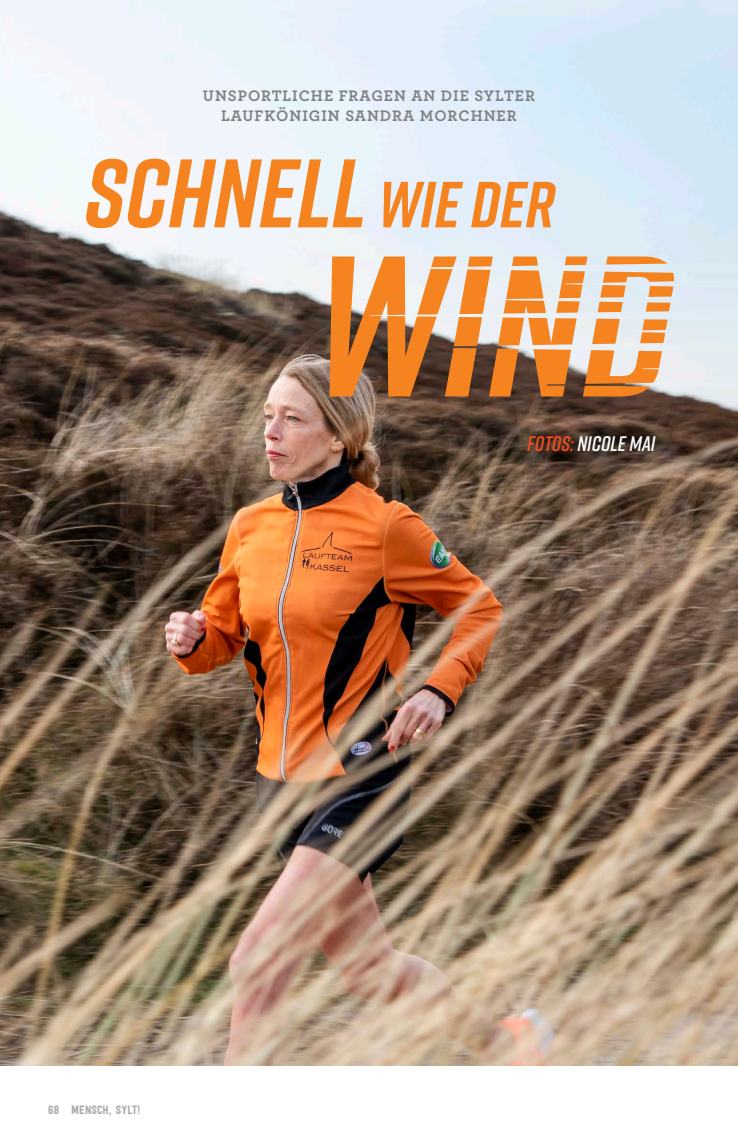
<style>
.page{position:relative;width:738px;height:1134px;background:#fff}
.page>*{position:absolute;margin:0;border:0;box-sizing:border-box;transform-origin:0 0}
.t1{font:italic 700 200px "Rift";color:#f58420}
.t2{font:italic 700 97px "Rift";color:#f58420}
.t3{font:italic 600 21px "Rift";color:#fff}
.t4{font:700 16px/19.2px "Archer";letter-spacing:.06em;color:#808285;text-align:center}
.t5{font:12px "Festivo Letters No.1";color:#a8a9ad}
.s1{font-size:65px}
.s2{color:#f04d22}
</style>
<div class="page">
<img style="left:0;top:0;width:737px;height:1066px">
<img style="left:406px;top:262px;width:331px;height:26px">
<img style="left:369px;top:310px;width:368px;height:10px">
<img style="left:426px;top:342px;width:311px;height:10px">
<div style="left:476px;top:296px;width:261px;height:8px;background:#e3edf4"></div>
<img style="left:523px;top:412px;width:214px;height:8px">
<img style="left:463px;top:397px;width:274px;height:7px">
<img style="left:546px;top:381px;width:191px;height:7px">
<img style="left:616px;top:328px;width:121px;height:6px">
<img style="left:641px;top:367px;width:96px;height:4px">
<p class="t4" style="left:203px;top:86px;width:333px">UNSPORTLICHE FRAGEN AN DIE SYLTER<br>LAUFKÖNIGIN SANDRA MORCHNER</p>
<h2 class="t2" style="left:85px;top:124px;width:471px">SCHNELL <span class="s1">WIE DER</span></h2>
<h1 class="t1" style="left:314px;top:183px;width:359px">WIND</h1>
<h3 class="t3" style="left:527px;top:429px;width:130px"><span class="s2">FOTOS:</span> NICOLE MAI</h3>
<p class="t5" style="left:48px;top:1102px;width:94px">68 MENSCH, SYLT!</p>
</div>
